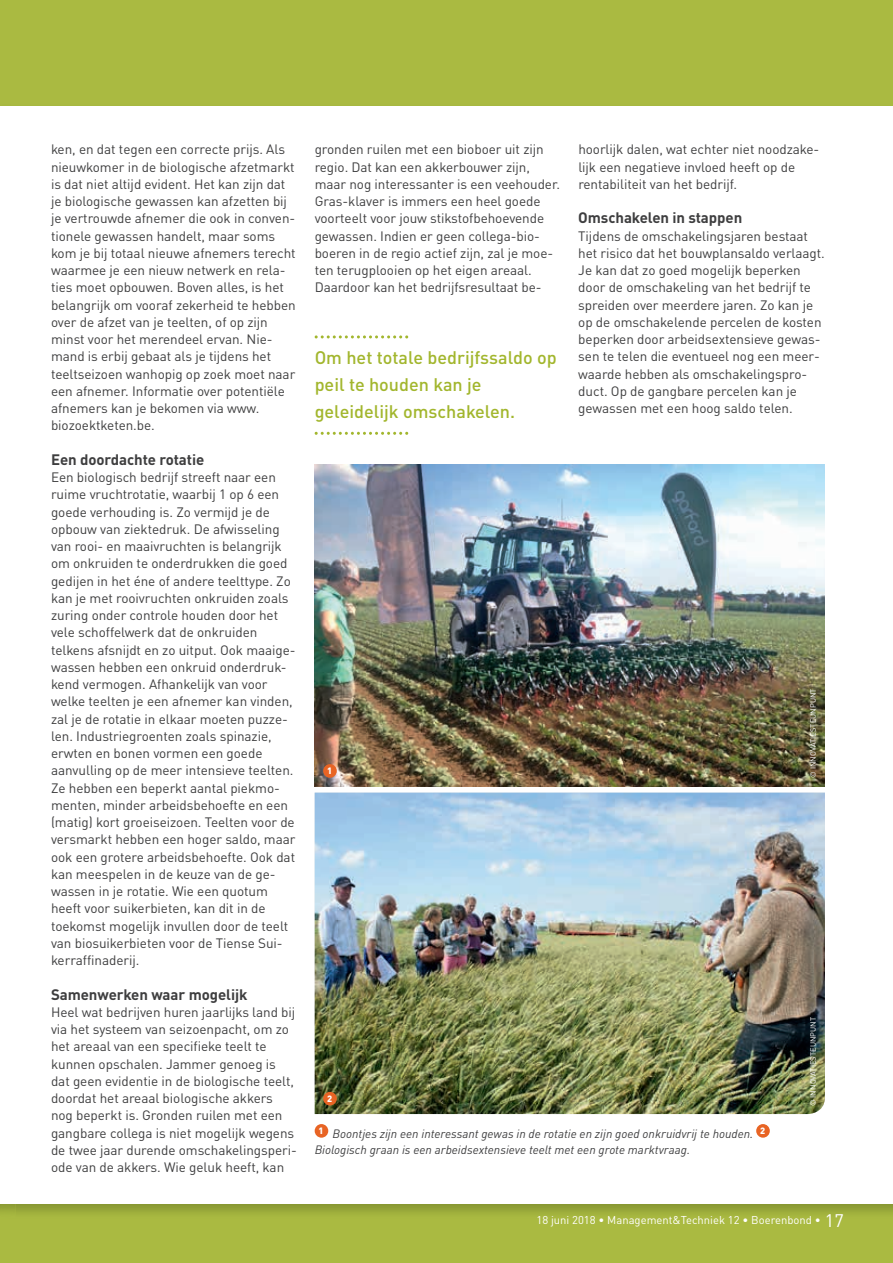
<style>
.page{position:relative;width:893px;height:1263px;background:#aaba41}
.page>*{position:absolute;margin:0;border:0;box-sizing:border-box;transform-origin:0 0}
.t1{font:500 18px/27px "DINOT";color:#a2b62d}
.t2{font:700 15px "DINOT";letter-spacing:-.005em;color:#3e3e3f}
.t3{font:13.5px/17.2px "DINOT";letter-spacing:-.005em;color:#3e3e3f}
.t4{font:italic 12px/16.5px "DINOT";color:#3e3e3f}
.t5{font:11.25px "DINOT";color:#fff}
.t6{font:900 9.15px "DINOT";color:#fff}
.t7{font:7.5px "DINOT";letter-spacing:.01em;color:#fff}
.s1{font-size:18px;color:#416449}
</style>
<div class="page">
<img style="left:0;top:1203px;width:737px;height:10px">
<div style="left:0;top:106px;width:893px;height:1097px;background:#fff"></div>
<svg style="left:315px;top:335px;width:93px;height:3px"></svg>
<svg style="left:315px;top:432px;width:93px;height:3px"></svg>
<img style="left:315px;top:793px;width:510px;height:321px">
<div style="left:315px;top:1124px;width:13px;height:14px;background:#e86424;border-radius:50%"></div>
<div style="left:756px;top:1124px;width:14px;height:14px;background:#e86424;border-radius:50%"></div>
<img style="left:315px;top:465px;width:510px;height:321px">
<div style="left:323px;top:764px;width:14px;height:14px;background:#e86424;border-radius:50%"></div>
<div style="left:323px;top:1092px;width:14px;height:13px;background:#e86424;border-radius:50%"></div>
<p class="t3" style="left:51px;top:141px;width:246px">ken, en dat tegen een correcte prijs. Als nieuwkomer in de biologische afzetmarkt is dat niet altijd evident. Het kan zijn dat je biologische gewassen kan afzetten bij je vertrouwde afnemer die ook in conven&shy;tionele gewassen handelt, maar soms kom je bij totaal nieuwe afnemers terecht waarmee je een nieuw netwerk en rela&shy;ties moet opbouwen. Boven alles, is het belangrijk om vooraf zekerheid te hebben over de afzet van je teelten, of op zijn minst voor het merendeel ervan. Nie&shy;mand is erbij gebaat als je tijdens het teeltseizoen wanhopig op zoek moet naar een afnemer. Informatie over potentiële afnemers kan je bekomen via www. biozoektketen.be.</p>
<p class="t2" style="left:51px;top:450px;width:155px">Een doordachte rotatie</p>
<p class="t3" style="left:51px;top:468px;width:246px">Een biologisch bedrijf streeft naar een ruime vruchtrotatie, waarbij 1 op 6 een goede verhouding is. Zo vermijd je de opbouw van ziektedruk. De afwisseling van rooi- en maaivruchten is belangrijk om onkruiden te onderdrukken die goed gedijen in het éne of andere teelttype. Zo kan je met rooivruchten onkruiden zoals zuring onder controle houden door het vele schoffelwerk dat de onkruiden telkens afsnijdt en zo uitput. Ook maaige&shy;wassen hebben een onkruid onderdruk&shy;kend vermogen. Afhankelijk van voor welke teelten je een afnemer kan vinden, zal je de rotatie in elkaar moeten puzze&shy;len. Industriegroenten zoals spinazie, erwten en bonen vormen een goede aanvulling op de meer intensieve teelten.<br>Ze hebben een beperkt aantal piekmo&shy;menten, minder arbeidsbehoefte en een (matig) kort groeiseizoen. Teelten voor de versmarkt hebben een hoger saldo, maar ook een grotere arbeidsbehoefte. Ook dat kan meespelen in de keuze van de ge&shy;wassen in je rotatie. Wie een quotum heeft voor suikerbieten, kan dit in de toekomst mogelijk invullen door de teelt van biosuikerbieten voor de Tiense Sui&shy;kerraffinaderij.</p>
<p class="t2" style="left:51px;top:984px;width:198px">Samenwerken waar mogelijk</p>
<p class="t3" style="left:51px;top:1003px;width:247px">Heel wat bedrijven huren jaarlijks land bij via het systeem van seizoenpacht, om zo het areaal van een specifieke teelt te kunnen opschalen. Jammer genoeg is dat geen evidentie in de biologische teelt, doordat het areaal biologische akkers nog beperkt is. Gronden ruilen met een gangbare collega is niet mogelijk wegens de twee jaar durende omschakelingsperi&shy;ode van de akkers. Wie geluk heeft, kan</p>
<p class="t3" style="left:315px;top:141px;width:247px">gronden ruilen met een bioboer uit zijn regio. Dat kan een akkerbouwer zijn, maar nog interessanter is een veehouder.<br>Gras-klaver is immers een heel goede voorteelt voor jouw stikstofbehoevende gewassen. Indien er geen collega-bio&shy;boeren in de regio actief zijn, zal je moe&shy;ten terugplooien op het eigen areaal.<br>Daardoor kan het bedrijfsresultaat be-</p>
<p class="t3" style="left:578px;top:141px;width:242px">hoorlijk dalen, wat echter niet noodzake&shy;lijk een negatieve invloed heeft op de rentabiliteit van het bedrijf.</p>
<p class="t2" style="left:578px;top:208px;width:165px">Omschakelen in stappen</p>
<p class="t3" style="left:578px;top:227px;width:248px">Tijdens de omschakelingsjaren bestaat het risico dat het bouwplansaldo verlaagt.<br>Je kan dat zo goed mogelijk beperken door de omschakeling van het bedrijf te spreiden over meerdere jaren. Zo kan je op de omschakelende percelen de kosten beperken door arbeidsextensieve gewas&shy;sen te telen die eventueel nog een meer&shy;waarde hebben als omschakelingspro&shy;duct. Op de gangbare percelen kan je gewassen met een hoog saldo telen.</p>
<h1 class="t1" style="left:315px;top:344px;width:243px">Om het totale bedrijfssaldo op peil te houden kan je geleidelijk omschakelen.</h1>
<p class="t6" style="left:327px;top:765px;width:7px">1</p>
<p class="t7" style="left:808px;top:778px;width:91px;rotate:-90deg">© INNOVATIESTEUNPUNT</p>
<p class="t6" style="left:327px;top:1093px;width:7px">2</p>
<p class="t4" style="left:315px;top:1125px;width:452px;text-indent:4px"><sup>1</sup> Boontjes zijn een interessant gewas in de rotatie en zijn goed onkruidvrij te houden. <sup>2<br></sup>Biologisch graan is een arbeidsextensieve teelt met een grote marktvraag.</p>
<p class="t7" style="left:808px;top:1106px;width:91px;rotate:-90deg">© INNOVATIESTEUNPUNT</p>
<p class="t5" style="left:536px;top:1213px;width:309px">18 juni 2018 • Management&amp;Techniek 12 • Boerenbond • <span class="s1">17</span></p>
</div>
